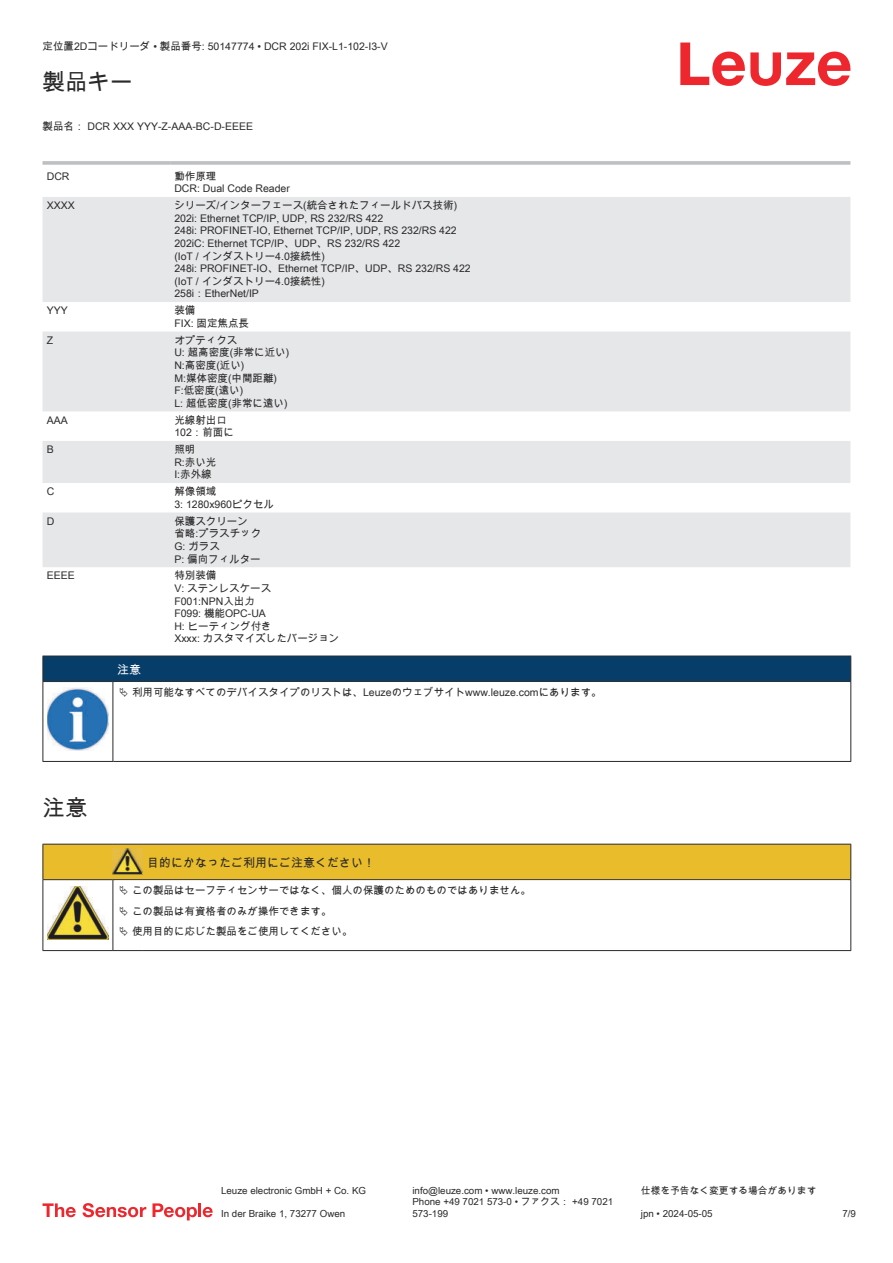
<style>
.page{position:relative;width:893px;height:1263px;background:#fff}
.page>*{position:absolute;margin:0;border:0;box-sizing:border-box;transform-origin:0 0}
.t1{font:22.5px "Arial Unicode MS";color:#2b292a}
.t2{font:12px "Arial Unicode MS";color:#2b292a}
.t3{font:12px "Arial Unicode MS";color:#fff}
.t4{font:10.5px/12.6px "Arial Unicode MS";color:#2b292a}
.t5{font:9.75px/11.7px "Arial Unicode MS";color:#2b292a}
</style>
<div class="page">
<svg style="left:680px;top:43px;width:170px;height:43px"></svg>
<svg style="left:43px;top:197px;width:807px;height:370px;fill:#e6e7e9"></svg>
<svg style="left:43px;top:161px;width:127px;height:4px"></svg>
<hr style="left:170px;top:161px;width:680px;height:4px;background:#c4c5c7">
<svg style="left:43px;top:1203px;width:33px;height:14px"></svg>
<svg style="left:83px;top:1203px;width:63px;height:14px"></svg>
<svg style="left:153px;top:1203px;width:44px;height:17px"></svg>
<hr style="left:198px;top:1203px;width:3px;height:14px;background:#ed272d">
<svg style="left:203px;top:1207px;width:10px;height:10px"></svg>
<svg style="left:44px;top:682px;width:806px;height:79px"></svg>
<hr style="left:43px;top:681px;width:70px;height:1px;background:#2b292a">
<div style="left:43px;top:656px;width:808px;height:25px;background:#063d69"></div>
<hr style="left:113px;top:681px;width:738px;height:1px;background:#2b292a">
<hr style="left:43px;top:682px;width:1px;height:75px;background:#2b292a">
<hr style="left:113px;top:682px;width:1px;height:75px;background:#2b292a">
<hr style="left:850px;top:682px;width:1px;height:75px;background:#2b292a">
<hr style="left:43px;top:761px;width:70px;height:1px;background:#2b292a">
<hr style="left:113px;top:761px;width:738px;height:1px;background:#2b292a">
<img style="left:47px;top:688px;width:61px;height:63px">
<div style="left:115px;top:682px;width:734px;height:21px;background:#fff"></div>
<hr style="left:43px;top:950px;width:70px;height:1px;background:#2b292a">
<hr style="left:113px;top:950px;width:30px;height:1px;background:#2b292a">
<hr style="left:143px;top:950px;width:708px;height:1px;background:#2b292a">
<svg style="left:43px;top:844px;width:808px;height:106px"></svg>
<p class="t4" style="left:43px;top:40px;width:347px">定位置2Dコードリーダ • 製品番号: 50147774 • DCR 202i FIX-L1-102-I3-V</p>
<h1 class="t1" style="left:43px;top:66px;width:91px">製品キー</h1>
<p class="t4" style="left:43px;top:120px;width:212px">製品名： DCR XXX YYY-Z-AAA-BC-D-EEEE</p>
<p class="t4" style="left:47px;top:169px;width:24px">DCR</p>
<p class="t4" style="left:174px;top:169px;width:117px">動作原理<br>DCR: Dual Code Reader</p>
<p class="t4" style="left:47px;top:199px;width:30px">XXXX</p>
<p class="t4" style="left:174px;top:199px;width:298px">シリーズ/インターフェース(統合されたフィールドバス技術)<br>202i: Ethernet TCP/IP, UDP, RS 232/RS 422<br>248i: PROFINET-IO, Ethernet TCP/IP, UDP, RS 232/RS 422<br>202iC: Ethernet TCP/IP、UDP、RS 232/RS 422<br>(IoT / インダストリー4.0接続性)<br>248i: PROFINET-IO、Ethernet TCP/IP、UDP、RS 232/RS 422 (IoT / インダストリー4.0接続性)<br>258i：EtherNet/IP</p>
<p class="t4" style="left:47px;top:304px;width:23px">YYY</p>
<p class="t4" style="left:174px;top:304px;width:76px">装備<br>FIX: 固定焦点長</p>
<p class="t4" style="left:47px;top:333px;width:8px">Z</p>
<p class="t4" style="left:174px;top:333px;width:116px">オプティクス<br>U: 超高密度(非常に近い)<br>N:高密度(近い)<br>M:媒体密度(中間距離)<br>F:低密度(遠い)<br>L: 超低密度(非常に遠い)</p>
<p class="t4" style="left:47px;top:414px;width:23px">AAA</p>
<p class="t4" style="left:174px;top:413px;width:61px">光線射出口<br>102：前面に</p>
<p class="t4" style="left:47px;top:443px;width:9px">B</p>
<p class="t4" style="left:174px;top:443px;width:44px">照明<br>R:赤い光<br>I:赤外線</p>
<p class="t4" style="left:47px;top:485px;width:9px">C</p>
<p class="t4" style="left:174px;top:485px;width:101px">解像領域<br>3: 1280x960ピクセル</p>
<p class="t4" style="left:47px;top:514px;width:9px">D</p>
<p class="t4" style="left:174px;top:514px;width:88px">保護スクリーン<br>省略:プラスチック<br>G: ガラス<br>P: 偏向フィルター</p>
<p class="t4" style="left:47px;top:569px;width:30px">EEEE</p>
<p class="t4" style="left:174px;top:569px;width:167px">特別装備<br>V: ステンレスケース<br>F001:NPN入出力<br>F099: 機能OPC-UA<br>H: ヒーティング付き<br>Xxxx: カスタマイズしたバージョン</p>
<p class="t3" style="left:117px;top:661px;width:25px">注意</p>
<p class="t4" style="left:132px;top:686px;width:471px">利用可能なすべてのデバイスタイプのリストは、Leuzeのウェブサイトwww.leuze.comにあります。</p>
<h1 class="t1" style="left:43px;top:792px;width:46px">注意</h1>
<p class="t2" style="left:147px;top:854px;width:229px">目的にかなったご利用にご注意ください！</p>
<p class="t4" style="left:132px;top:880px;width:400px;line-height:20.2px">この製品はセーフティセンサーではなく、個人の保護のためのものではありません。この製品は有資格者のみが操作できます。<br>使用目的に応じた製品をご使用してください。</p>
<p class="t5" style="left:221px;top:1184px;width:146px">Leuze electronic GmbH + Co. KG</p>
<p class="t5" style="left:412px;top:1184px;width:149px">info@leuze.com • www.leuze.com</p>
<p class="t5" style="left:641px;top:1184px;width:177px">仕様を予告なく変更する場合があります</p>
<p class="t5" style="left:221px;top:1207px;width:126px">In der Braike 1, 73277 Owen</p>
<p class="t5" style="left:412px;top:1196px;width:202px">Phone +49 7021 573-0 • ファクス： +49 7021<br>573-199</p>
<p class="t5" style="left:641px;top:1207px;width:73px">jpn • 2024-05-05</p>
<p class="t5" style="left:842px;top:1207px;width:15px">7/9</p>
</div>
